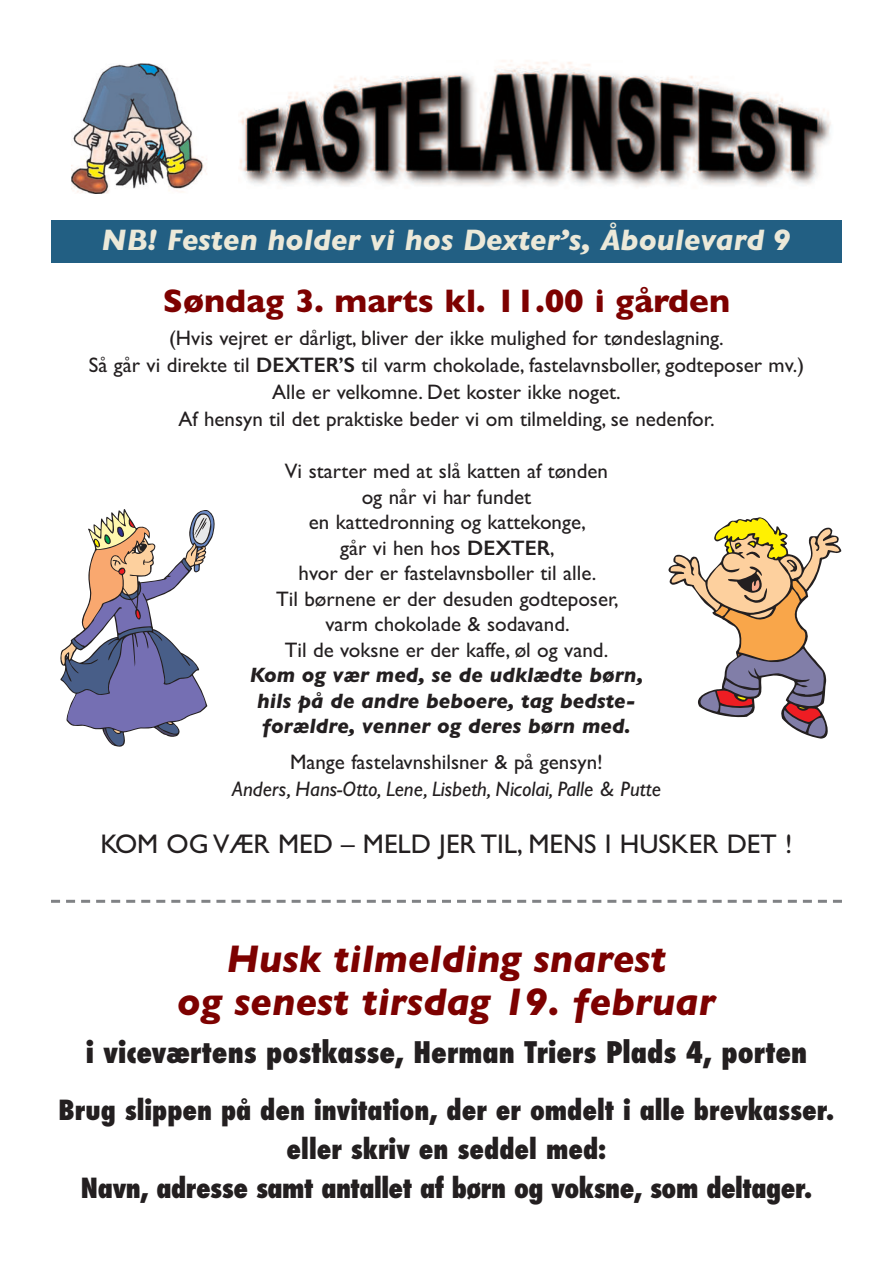
<style>
.page{position:relative;width:893px;height:1263px;background:#fff}
.page>*{position:absolute;margin:0;border:0;box-sizing:border-box;transform-origin:0 0}
.t1{font:italic 700 39px/43.5px "Gill Sans";color:#7d0100;text-align:center}
.t2{font:700 33px "Gill Sans";color:#7d0100}
.t3{font:italic 700 30px "Gill Sans";color:#ece9d9}
.t4{font:800 condensed 28.95px "Futura";color:#231f20}
.t5{font:800 condensed 27px/39px "Futura";color:#231f20;text-align:center}
.t6{font:27px "Gill Sans";color:#231f20}
.t7{font:21px/25.5px "Gill Sans";color:#231f20;text-align:center}
.t8{font:italic 700 21px/25.5px "Gill Sans";color:#231f20;text-align:center}
.t9{font:italic 21px "Gill Sans";color:#231f20}
.s1{font-weight:600}
</style>
<div class="page">
<img style="left:72px;top:63px;width:135px;height:131px">
<img style="left:240px;top:60px;width:591px;height:127px">
<svg style="left:51px;top:900px;width:791px;height:3px"></svg>
<svg style="left:61px;top:509px;width:154px;height:238px"></svg>
<svg style="left:668px;top:517px;width:173px;height:222px"></svg>
<div style="left:51px;top:220px;width:791px;height:43px;background:#225f83"></div>
<h3 class="t3" style="left:102px;top:222px;width:691px">NB! Festen holder vi hos Dexter’s, Åboulevard 9</h3>
<h2 class="t2" style="left:163px;top:281px;width:568px">Søndag 3. marts kl. 11.00 i gården</h2>
<p class="t7" style="left:89px;top:324px;width:717px;line-height:27px">(Hvis vejret er dårligt, bliver der ikke mulighed for tøndeslagning.<br>Så går vi direkte til <span class="s1">DEXTER’S</span> til varm chokolade, fastelavnsboller, godteposer mv.)<br>Alle er velkomne. Det koster ikke noget.<br>Af hensyn til det praktiske beder vi om tilmelding, se nedenfor.</p>
<p class="t7" style="left:276px;top:458px;width:344px">Vi starter med at slå katten af tønden og når vi har fundet<br>en kattedronning og kattekonge,<br>går vi hen hos <span class="s1">DEXTER</span>,<br>hvor der er fastelavnsboller til alle.<br>Til børnene er der desuden godteposer, varm chokolade &amp; sodavand.<br>Til de voksne er der kaffe, øl og vand.</p>
<p class="t8" style="left:250px;top:662px;width:395px">Kom og vær med, se de udklædte børn, hils på de andre beboere, tag bedste&shy;forældre, venner og deres børn med.</p>
<p class="t7" style="left:290px;top:749px;width:314px">Mange fastelavnshilsner &amp; på gensyn!</p>
<p class="t9" style="left:232px;top:776px;width:430px">Anders, Hans-Otto, Lene, Lisbeth, Nicolai, Palle &amp; Putte</p>
<p class="t6" style="left:101px;top:828px;width:693px">KOM OG VÆR MED – MELD JER TIL, MENS I HUSKER DET !</p>
<h1 class="t1" style="left:177px;top:937px;width:540px">Husk tilmelding snarest<br>og senest tirsdag 19. februar</h1>
<h3 class="t4" style="left:86px;top:1036px;width:723px">i viceværtens postkasse, Herman Triers Plads 4, porten</h3>
<p class="t5" style="left:59px;top:1091px;width:777px">Brug slippen på den invitation, der er omdelt i alle brevkasser. eller skriv en seddel med:<br>Navn, adresse samt antallet af børn og voksne, som deltager.</p>
</div>
